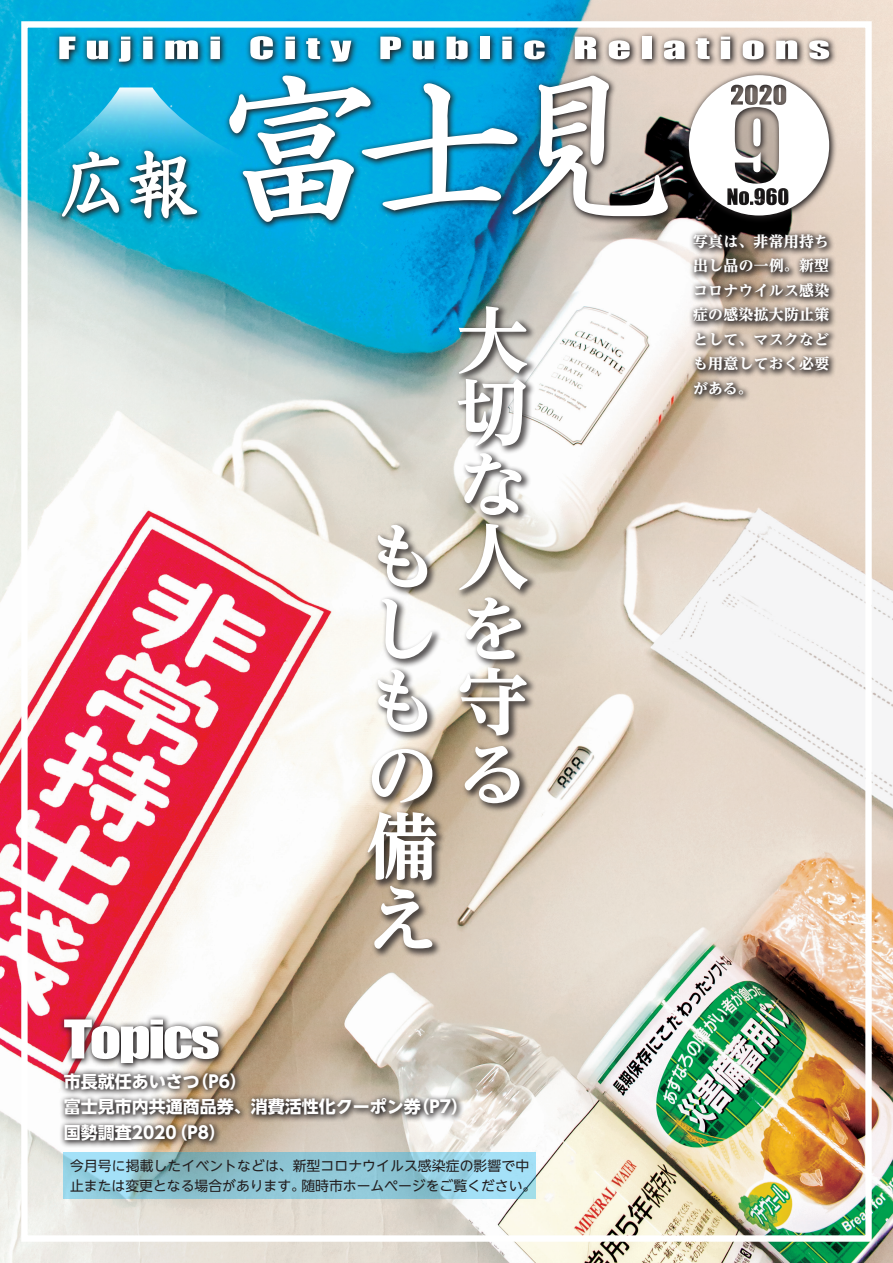
<style>
.page{position:relative;width:893px;height:1263px;background:#fff}
.page>*{position:absolute;margin:0;border:0;box-sizing:border-box;transform-origin:0 0}
.t1{font:700 expanded 72.3px "UD Reimin Pr 6 N";color:#fff}
.t2{font:49.35px "Impact";letter-spacing:-.04em;color:#fff;scale:1.25 1}
.t3{font:700 16.95px/25.5px "UD Shin Go NT Pr 6 N";color:#fff}
.t4{font:800 14.85px/24.5px "UD Reimin Pr 6 N";letter-spacing:.02em;color:#fff;text-align:justify}
.t5{font:13.8px/20.2px "UD Shin Go NT Pr 6 N";letter-spacing:.005em;color:#231f20}
</style>
<div class="page">
<img style="left:0;top:0;width:893px;height:1263px">
<svg style="left:64px;top:1152px;width:472px;height:47px;background:#91c9d9"></svg>
<svg style="left:57px;top:70px;width:619px;height:160px;background:#36a0c1"></svg>
<svg style="left:40px;top:75px;width:628px;height:147px"></svg>
<svg style="left:54px;top:31px;width:783px;height:39px;background:#49a5c3"></svg>
<svg style="left:59px;top:37px;width:16px;height:22px"></svg>
<svg style="left:87px;top:41px;width:21px;height:18px"></svg>
<svg style="left:119px;top:37px;width:11px;height:25px"></svg>
<svg style="left:143px;top:37px;width:10px;height:22px"></svg>
<svg style="left:165px;top:40px;width:33px;height:19px"></svg>
<svg style="left:211px;top:37px;width:9px;height:22px"></svg>
<svg style="left:250px;top:36px;width:23px;height:24px"></svg>
<svg style="left:285px;top:37px;width:10px;height:22px"></svg>
<svg style="left:306px;top:38px;width:14px;height:21px"></svg>
<svg style="left:330px;top:41px;width:21px;height:21px"></svg>
<svg style="left:380px;top:37px;width:21px;height:22px"></svg>
<svg style="left:413px;top:41px;width:21px;height:18px"></svg>
<svg style="left:447px;top:37px;width:21px;height:22px"></svg>
<div style="left:480px;top:37px;width:9px;height:22px;background:#fff"></div>
<svg style="left:502px;top:37px;width:10px;height:22px"></svg>
<svg style="left:524px;top:40px;width:21px;height:19px"></svg>
<svg style="left:575px;top:37px;width:21px;height:22px"></svg>
<svg style="left:609px;top:40px;width:21px;height:19px"></svg>
<div style="left:642px;top:37px;width:10px;height:22px;background:#fff"></div>
<svg style="left:664px;top:40px;width:20px;height:19px"></svg>
<svg style="left:696px;top:38px;width:14px;height:21px"></svg>
<svg style="left:721px;top:37px;width:9px;height:22px"></svg>
<svg style="left:743px;top:40px;width:21px;height:19px"></svg>
<svg style="left:776px;top:40px;width:21px;height:19px"></svg>
<svg style="left:809px;top:40px;width:20px;height:19px"></svg>
<div style="left:364px;top:303px;width:173px;height:655px;background:#231f20;opacity:.75"></div>
<div style="left:688px;top:229px;width:149px;height:174px;background:#231f20;opacity:.8"></div>
<div style="left:59px;top:1068px;width:406px;height:80px;background:#231f20;opacity:.95"></div>
<svg style="left:59px;top:1014px;width:168px;height:57px"></svg>
<svg style="left:684px;top:70px;width:153px;height:154px;background:#998d85"></svg>
<svg style="left:689px;top:75px;width:140px;height:140px"></svg>
<div style="left:21px;top:21px;width:851px;height:1221px;border:6px solid #fff"></div>
<h2 class="t2" style="left:64px;top:1001px;width:126px">Topics</h2>
<h1 class="t1" style="left:457px;top:281px;width:72px">大</h1>
<h1 class="t1" style="left:457px;top:353px;width:71px">切</h1>
<h1 class="t1" style="left:457px;top:426px;width:66px">な</h1>
<h1 class="t1" style="left:366px;top:498px;width:163px">も人</h1>
<h1 class="t1" style="left:366px;top:570px;width:156px">しを</h1>
<h1 class="t1" style="left:366px;top:642px;width:162px">も守</h1>
<h1 class="t1" style="left:366px;top:715px;width:155px">のる</h1>
<h1 class="t1" style="left:366px;top:787px;width:72px">備</h1>
<h1 class="t1" style="left:366px;top:859px;width:68px">え</h1>
<p class="t3" style="left:64px;top:1068px;width:406px">市長就任あいさつ（P6）<br>富士見市内共通商品券、消費活性化クーポン券（P7）国勢調査2020（P8）</p>
<p class="t5" style="left:70px;top:1155px;width:468px">今月号に掲載したイベントなどは、新型コロナウイルス感染症の影響で中止または変更となる場合があります。随時市ホームページをご覧ください。</p>
<p class="t4" style="left:693px;top:229px;width:138px">写真は、非常用持ち出し品の一例。新型コロナウイルス感染症の感染拡大防止策として、マスクなども用意しておく必要がある。</p>
</div>
